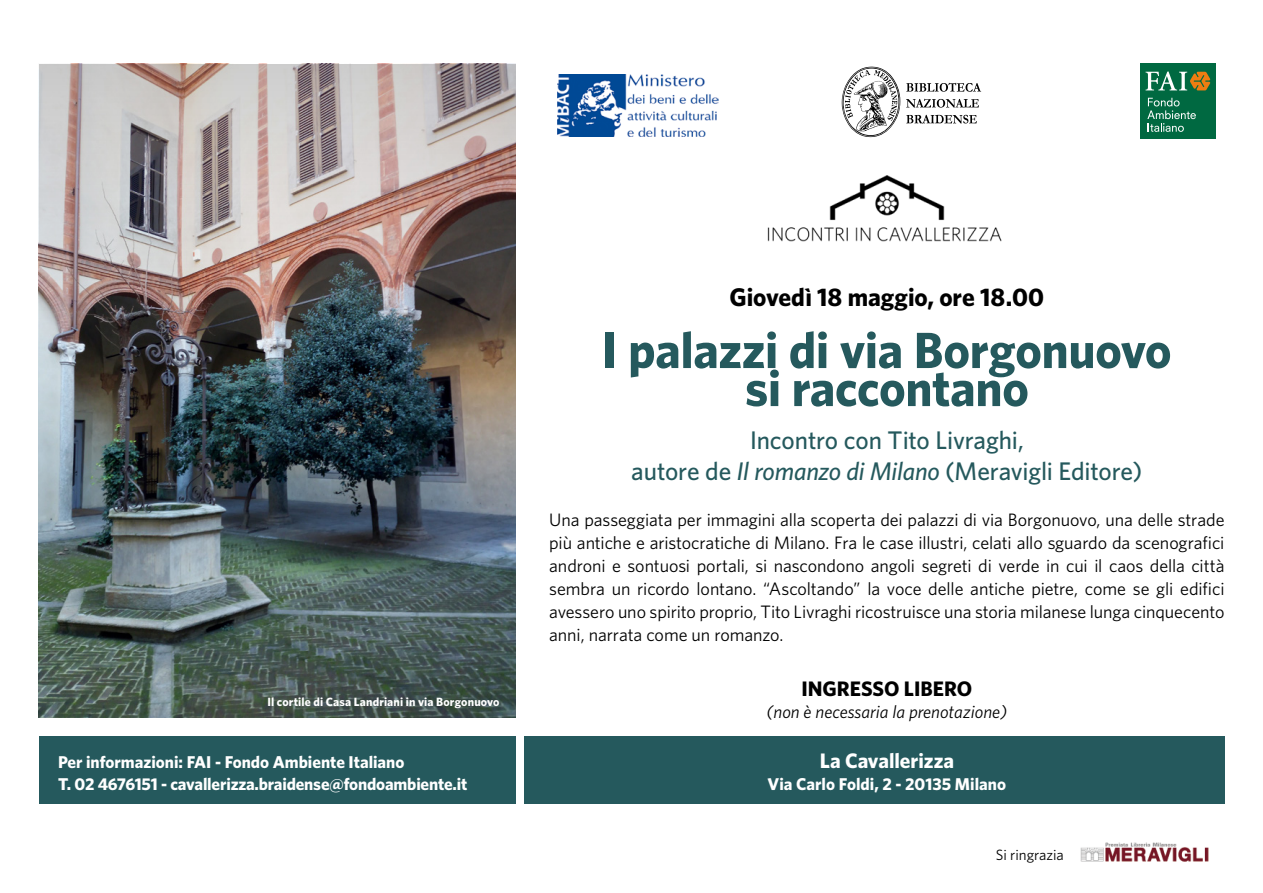
<style>
.page{position:relative;width:1263px;height:893px;background:#fff}
.page>*{position:absolute;margin:0;border:0;box-sizing:border-box;transform-origin:0 0}
.t1{font:700 51px/38.1px "Whitney";letter-spacing:-.005em;color:#25595d;text-align:center}
.t2{font:500 25.5px/30.6px "Whitney";letter-spacing:-.005em;color:#25595d;text-align:center}
.t3{font:700 25.5px "Whitney";color:#000}
.t4{font:700 21px "Whitney";color:#000}
.t5{font:700 21px "Whitney";letter-spacing:-.005em;color:#fff}
.t6{font:18px/23.1px "Whitney";letter-spacing:-.005em;color:#000;text-align:justify}
.t7{font:italic 18px "Whitney";color:#000}
.t8{font:700 17.1px/22.5px "Whitney";letter-spacing:-.005em;color:#fff}
.t9{font:15px "Whitney";color:#000}
.t10{font:700 12px "Whitney";letter-spacing:.015em;color:#fff}
.s1{font-style:italic}
</style>
<div class="page">
<img style="left:39px;top:378px;width:476px;height:340px">
<svg style="left:906px;top:115px;width:71px;height:9px"></svg>
<svg style="left:906px;top:99px;width:73px;height:9px"></svg>
<svg style="left:906px;top:83px;width:75px;height:9px"></svg>
<svg style="left:842px;top:66px;width:58px;height:72px"></svg>
<div style="left:1140px;top:64px;width:76px;height:75px;background:#006941"></div>
<svg style="left:1147px;top:98px;width:49px;height:34px"></svg>
<svg style="left:1145px;top:71px;width:65px;height:19px"></svg>
<img style="left:558px;top:75px;width:161px;height:62px">
<img style="left:767px;top:176px;width:235px;height:65px">
<div style="left:39px;top:737px;width:476px;height:67px;background:#25595d"></div>
<div style="left:524px;top:737px;width:701px;height:67px;background:#25595d"></div>
<img style="left:1080px;top:842px;width:129px;height:20px">
<img style="left:39px;top:64px;width:476px;height:314px">
<p class="t10" style="left:267px;top:695px;width:234px">Il cortile di Casa Landriani in via Borgonuovo</p>
<h2 class="t3" style="left:729px;top:282px;width:316px">Giovedì 18 maggio, ore 18.00</h2>
<h1 class="t1" style="left:602px;top:330px;width:571px">I palazzi di via Borgonuovo si raccontano</h1>
<h2 class="t2" style="left:631px;top:424px;width:513px">Incontro con Tito Livraghi,<br>autore de <span class="s1">Il romanzo di Milano</span> (Meravigli Editore)</h2>
<p class="t6" style="left:549px;top:508px;width:677px">Una passeggiata per immagini alla scoperta dei palazzi di via Borgonuovo, una delle strade più antiche e aristocratiche di Milano. Fra le case illustri, celati allo sguardo da scenografici androni e sontuosi portali, si nascondono angoli segreti di verde in cui il caos della città sembra un ricordo lontano. “Ascoltando” la voce delle antiche pietre, come se gli edifici avessero uno spirito proprio, Tito Livraghi ricostruisce una storia milanese lunga cinquecento anni, narrata come un romanzo.</p>
<p class="t4" style="left:801px;top:676px;width:172px">INGRESSO LIBERO</p>
<p class="t7" style="left:766px;top:701px;width:242px">(non è necessaria la prenotazione)</p>
<p class="t8" style="left:58px;top:750px;width:411px">Per informazioni: FAI - Fondo Ambiente Italiano<br>T. 02 4676151 - cavallerizza.braidense@fondoambiente.it</p>
<p class="t5" style="left:820px;top:748px;width:136px">La Cavallerizza</p>
<p class="t8" style="left:767px;top:773px;width:240px">Via Carlo Foldi, 2 - 20135 Milano</p>
<p class="t9" style="left:996px;top:846px;width:70px">Si ringrazia</p>
</div>
